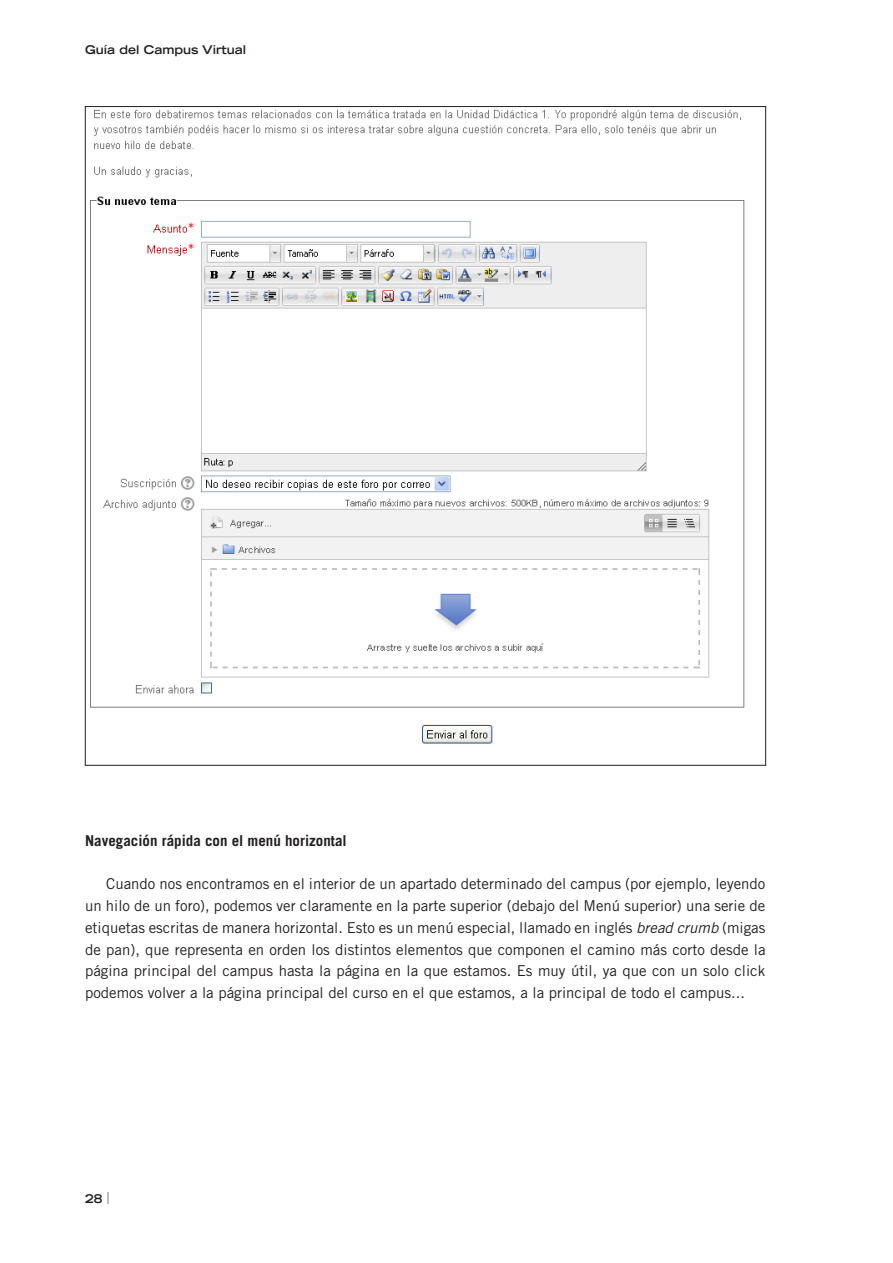
<style>
.page{position:relative;width:893px;height:1263px;background:#fff}
.page>*{position:absolute;margin:0;border:0;box-sizing:border-box;transform-origin:0 0}
.Cuerpo_de_parrafo{font:15px/21.8px "Trade Gothic LT Std";color:#231f20;text-align:justify}
._3º_titulo{font:700 15px "Trade Gothic LT Std";color:#231f20}
.t1{font:700 expanded 12px "Trade Gothic LT Std";color:#231f20}
.s1{font-style:italic}
.s2{color:#939598}
</style>
<div class="page">
<img style="left:90px;top:109px;width:655px;height:635px">
<p class="t1" style="left:85px;top:42px;width:163px">Guía del Campus Virtual</p>
<p class="_3º_titulo" style="left:85px;top:831px;width:263px">Navegación rápida con el menú horizontal</p>
<p class="Cuerpo_de_parrafo" style="left:85px;top:873px;width:682px;text-indent:21px">Cuando nos encontramos en el interior de un apartado determinado del campus (por ejemplo, leyendo un hilo de un foro), podemos ver claramente en la parte superior (debajo del Menú superior) una serie de etiquetas escritas de manera horizontal. Esto es un menú especial, llamado en inglés <span class="s1">bread crumb</span> (migas de pan), que representa en orden los distintos elementos que componen el camino más corto desde la página principal del campus hasta la página en la que estamos. Es muy útil, ya que con un solo click podemos volver a la página principal del curso en el que estamos, a la principal de todo el campus...</p>
<p class="t1" style="left:85px;top:1190px;width:26px">28 <span class="s2">|</span></p>
</div>
